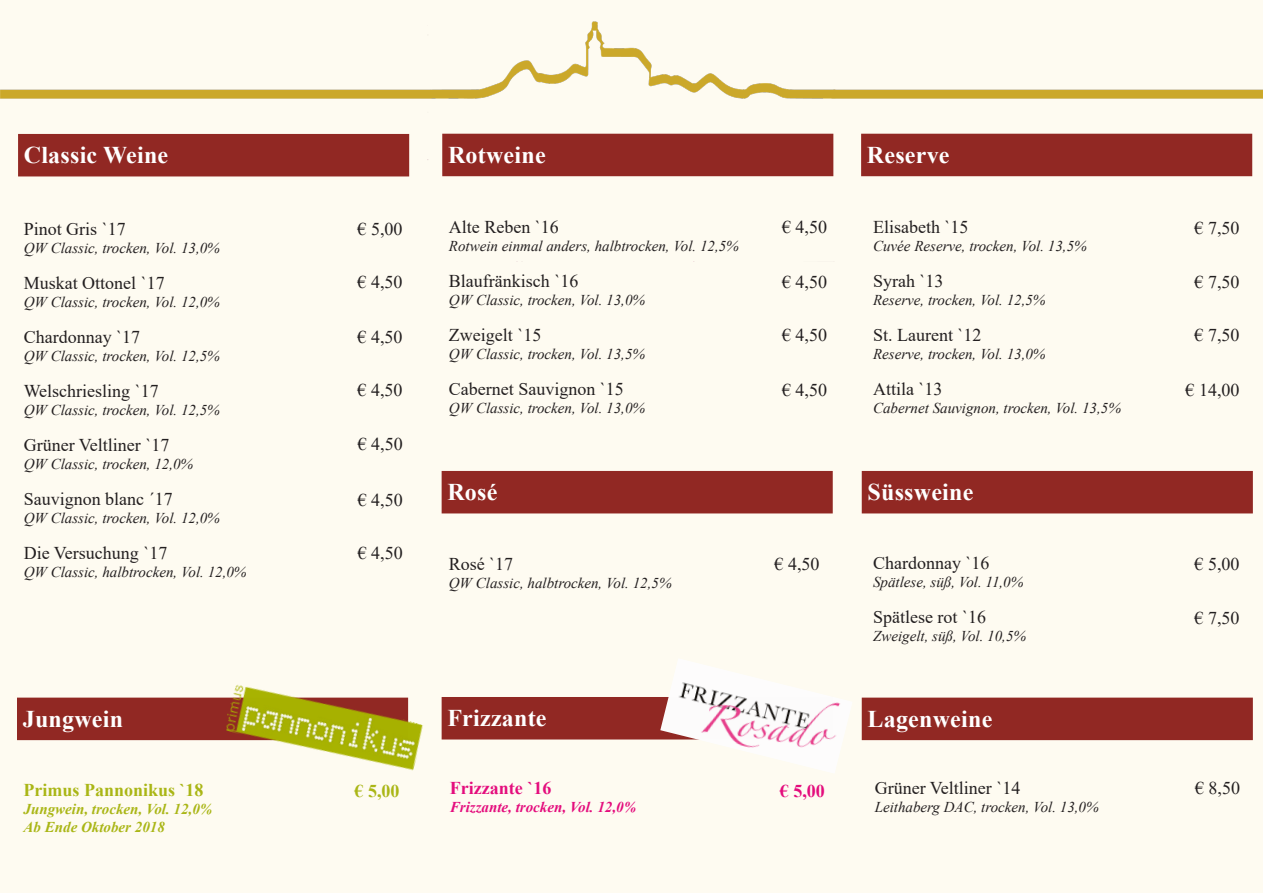
<style>
.page{position:relative;width:1263px;height:893px;background:#fff}
.page>*{position:absolute;margin:0;border:0;box-sizing:border-box;transform-origin:0 0}
.t1{font:700 24px "Times New Roman";letter-spacing:.01em;color:#fff}
.t2{font:18px "Times New Roman";color:#231f20}
.t3{font:700 18px "Times New Roman";color:#aab616}
.t4{font:700 18px "Times New Roman";color:#e40d7d}
.t5{font:italic 15px "Times New Roman";color:#231f20}
.t6{font:italic 700 15px "Times New Roman";color:#aab616}
.t7{font:italic 700 15px "Times New Roman";color:#e40d7d}
</style>
<div class="page">
<div style="left:0;top:261px;width:1263px;height:632px;background:#fefbf1"></div>
<div style="left:0;top:0;width:1263px;height:261px;background:#fefbf1"></div>
<div style="left:19px;top:135px;width:389px;height:41px;background:#912823"></div>
<div style="left:18px;top:134px;width:391px;height:42px;border:2px solid #912823"></div>
<div style="left:18px;top:698px;width:389px;height:41px;background:#912823"></div>
<div style="left:17px;top:698px;width:391px;height:42px;border:2px solid #912823"></div>
<div style="left:443px;top:134px;width:390px;height:41px;background:#912823"></div>
<div style="left:442px;top:134px;width:391px;height:42px;border:2px solid #912823"></div>
<div style="left:442px;top:698px;width:390px;height:41px;background:#912823"></div>
<div style="left:442px;top:697px;width:391px;height:42px;border:2px solid #912823"></div>
<div style="left:862px;top:134px;width:389px;height:41px;background:#912823"></div>
<div style="left:861px;top:134px;width:391px;height:42px;border:2px solid #912823"></div>
<div style="left:862px;top:472px;width:390px;height:41px;background:#912823"></div>
<div style="left:862px;top:471px;width:391px;height:42px;border:2px solid #912823"></div>
<img style="left:223px;top:670px;width:203px;height:116px">
<img style="left:660px;top:658px;width:192px;height:116px">
<div style="left:442px;top:472px;width:390px;height:41px;background:#912823"></div>
<div style="left:442px;top:471px;width:391px;height:42px;border:2px solid #912823"></div>
<div style="left:862px;top:698px;width:390px;height:41px;background:#912823"></div>
<div style="left:862px;top:698px;width:391px;height:42px;border:2px solid #912823"></div>
<p class="t1" style="left:24px;top:138px;width:146px">Classic Weine</p>
<p class="t1" style="left:448px;top:138px;width:99px">Rotweine</p>
<p class="t1" style="left:867px;top:138px;width:84px">Reserve</p>
<p class="t2" style="left:24px;top:216px;width:104px">Pinot Gris `17</p>
<p class="t5" style="left:24px;top:237px;width:198px">QW Classic, trocken, Vol. 13,0%</p>
<p class="t2" style="left:24px;top:270px;width:142px">Muskat Ottonel `17</p>
<p class="t5" style="left:24px;top:291px;width:198px">QW Classic, trocken, Vol. 12,0%</p>
<p class="t2" style="left:24px;top:324px;width:118px">Chardonnay `17</p>
<p class="t5" style="left:24px;top:345px;width:198px">QW Classic, trocken, Vol. 12,5%</p>
<p class="t2" style="left:24px;top:378px;width:137px">Welschriesling `17</p>
<p class="t5" style="left:24px;top:399px;width:198px">QW Classic, trocken, Vol. 12,5%</p>
<p class="t2" style="left:24px;top:432px;width:147px">Grüner Veltliner `17</p>
<p class="t5" style="left:24px;top:453px;width:171px">QW Classic, trocken, 12,0%</p>
<p class="t2" style="left:24px;top:486px;width:150px">Sauvignon blanc ´17</p>
<p class="t5" style="left:24px;top:507px;width:198px">QW Classic, trocken, Vol. 12,0%</p>
<p class="t2" style="left:24px;top:540px;width:145px">Die Versuchung `17</p>
<p class="t5" style="left:24px;top:561px;width:224px">QW Classic, halbtrocken, Vol. 12,0%</p>
<p class="t2" style="left:358px;top:216px;width:46px">€ 5,00</p>
<p class="t2" style="left:358px;top:269px;width:46px">€ 4,50</p>
<p class="t2" style="left:358px;top:324px;width:46px">€ 4,50</p>
<p class="t2" style="left:358px;top:378px;width:46px">€ 4,50</p>
<p class="t2" style="left:358px;top:432px;width:46px">€ 4,50</p>
<p class="t2" style="left:358px;top:487px;width:46px">€ 4,50</p>
<p class="t2" style="left:358px;top:540px;width:46px">€ 4,50</p>
<p class="t2" style="left:449px;top:214px;width:111px">Alte Reben `16</p>
<p class="t5" style="left:449px;top:235px;width:291px">Rotwein einmal anders, halbtrocken, Vol. 12,5%</p>
<p class="t2" style="left:449px;top:268px;width:131px">Blaufränkisch `16</p>
<p class="t5" style="left:449px;top:289px;width:198px">QW Classic, trocken, Vol. 13,0%</p>
<p class="t2" style="left:449px;top:322px;width:94px">Zweigelt `15</p>
<p class="t5" style="left:449px;top:343px;width:198px">QW Classic, trocken, Vol. 13,5%</p>
<p class="t2" style="left:449px;top:376px;width:176px">Cabernet Sauvignon `15</p>
<p class="t5" style="left:449px;top:397px;width:198px">QW Classic, trocken, Vol. 13,0%</p>
<p class="t2" style="left:782px;top:214px;width:46px">€ 4,50</p>
<p class="t2" style="left:782px;top:269px;width:46px">€ 4,50</p>
<p class="t2" style="left:782px;top:322px;width:46px">€ 4,50</p>
<p class="t2" style="left:782px;top:378px;width:46px">€ 4,50</p>
<p class="t2" style="left:873px;top:214px;width:97px">Elisabeth `15</p>
<p class="t5" style="left:873px;top:236px;width:215px">Cuvée Reserve, trocken, Vol. 13,5%</p>
<p class="t2" style="left:873px;top:268px;width:72px">Syrah `13</p>
<p class="t5" style="left:873px;top:290px;width:174px">Reserve, trocken, Vol. 12,5%</p>
<p class="t2" style="left:873px;top:322px;width:110px">St. Laurent `12</p>
<p class="t5" style="left:873px;top:344px;width:174px">Reserve, trocken, Vol. 13,0%</p>
<p class="t2" style="left:873px;top:376px;width:71px">Attila `13</p>
<p class="t5" style="left:873px;top:398px;width:249px">Cabernet Sauvignon, trocken, Vol. 13,5%</p>
<p class="t1" style="left:447px;top:475px;width:52px">Rosé</p>
<p class="t1" style="left:867px;top:475px;width:107px">Süssweine</p>
<p class="t2" style="left:449px;top:551px;width:66px">Rosé `17</p>
<p class="t5" style="left:449px;top:573px;width:224px">QW Classic, halbtrocken, Vol. 12,5%</p>
<p class="t2" style="left:774px;top:551px;width:46px">€ 4,50</p>
<p class="t2" style="left:873px;top:550px;width:118px">Chardonnay `16</p>
<p class="t5" style="left:873px;top:572px;width:152px">Spätlese, süß, Vol. 11,0%</p>
<p class="t2" style="left:873px;top:604px;width:114px">Spätlese rot `16</p>
<p class="t5" style="left:873px;top:626px;width:154px">Zweigelt, süß, Vol. 10,5%</p>
<p class="t2" style="left:1194px;top:215px;width:46px">€ 7,50</p>
<p class="t2" style="left:1194px;top:269px;width:46px">€ 7,50</p>
<p class="t2" style="left:1194px;top:322px;width:46px">€ 7,50</p>
<p class="t2" style="left:1185px;top:378px;width:55px">€ 14,00</p>
<p class="t2" style="left:1194px;top:551px;width:46px">€ 5,00</p>
<p class="t2" style="left:1194px;top:605px;width:46px">€ 7,50</p>
<p class="t1" style="left:23px;top:702px;width:102px">Jungwein</p>
<p class="t1" style="left:447px;top:701px;width:101px">Frizzante</p>
<p class="t1" style="left:867px;top:702px;width:126px">Lagenweine</p>
<p class="t3" style="left:24px;top:777px;width:182px">Primus Pannonikus `18</p>
<p class="t6" style="left:24px;top:798px;width:190px">Jungwein, trocken, Vol. 12,0%</p>
<p class="t6" style="left:24px;top:816px;width:143px">Ab Ende Oktober 2018</p>
<p class="t3" style="left:355px;top:778px;width:46px">€ 5,00</p>
<p class="t4" style="left:450px;top:775px;width:103px">Frizzante `16</p>
<p class="t7" style="left:450px;top:796px;width:188px">Frizzante, trocken, Vol. 12,0%</p>
<p class="t4" style="left:780px;top:778px;width:46px">€ 5,00</p>
<p class="t2" style="left:875px;top:776px;width:147px">Grüner Veltliner `14</p>
<p class="t5" style="left:875px;top:797px;width:225px">Leithaberg DAC, trocken, Vol. 13,0%</p>
<p class="t2" style="left:1195px;top:775px;width:46px">€ 8,50</p>
</div>
